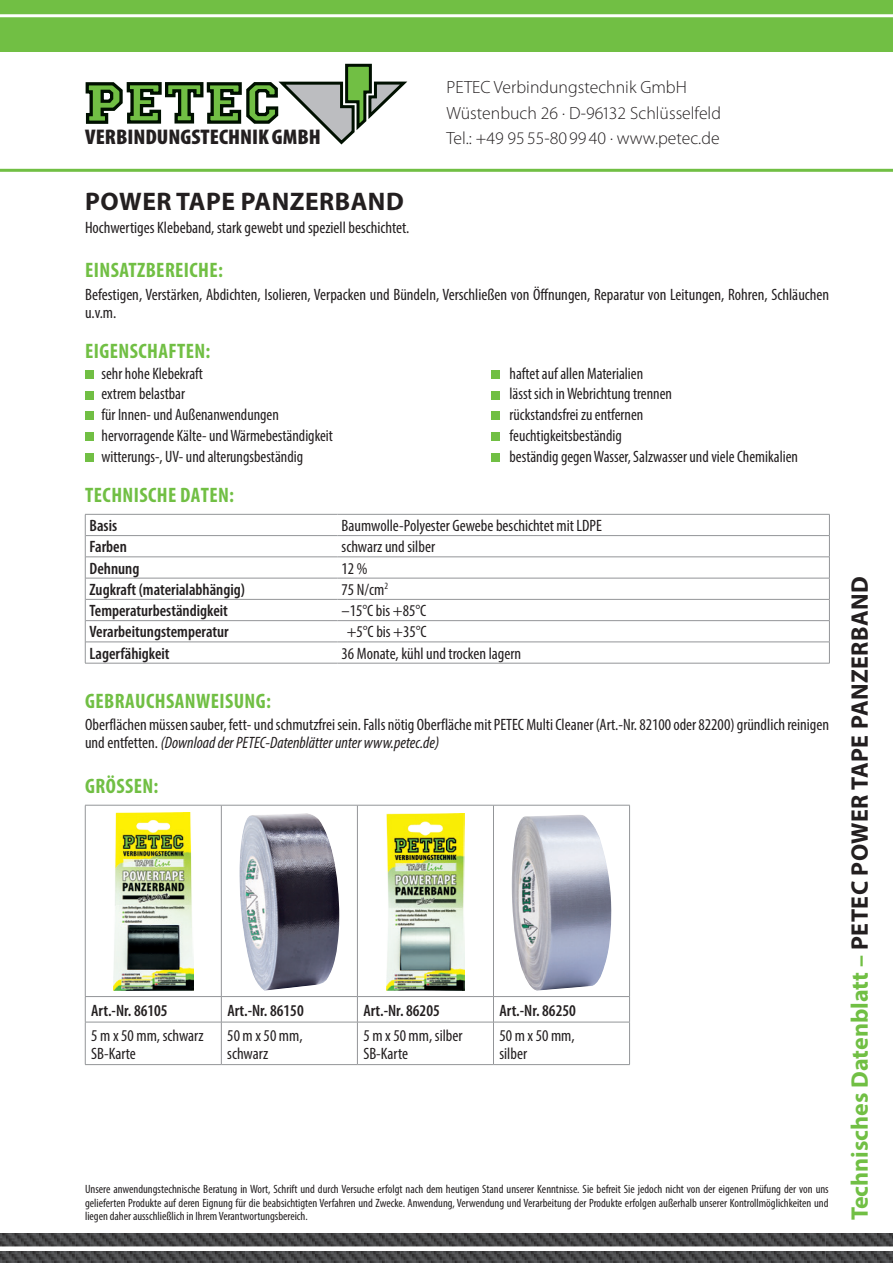
<style>
.page{position:relative;width:893px;height:1263px;background:#fff}
.page>*{position:absolute;margin:0;border:0;box-sizing:border-box;transform-origin:0 0}
.t1{font:700 25.5px "Myriad Pro";letter-spacing:.02em;color:#231f20}
.t2{font:700 24px "Myriad Pro";color:#231f20}
.t3{font:900 condensed 21.3px "Myriad Pro";color:#231f20;scale:1.05 1}
.t4{font:700 condensed 21px "Myriad Pro";letter-spacing:.02em;color:#71bf44}
.t5{font:300 17.7px "Myriad Pro";color:#231f20}
.Textkörper_2{font:condensed 16.5px/18px "Myriad Pro";color:#231f20}
.t6{font:600 condensed 16.5px "Myriad Pro";color:#231f20}
.Textkörper{font:condensed 12px/13.5px "Myriad Pro";color:#231f20;text-align:justify}
.s1{font-style:italic}
.s2{color:#71bf44}
</style>
<div class="page">
<div style="left:0;top:0;width:893px;height:51px;background:#71bf44"></div>
<hr style="left:0;top:14px;width:893px;height:3px;background:#fff">
<svg style="left:85px;top:63px;width:323px;height:82px"></svg>
<img style="left:0;top:1233px;width:893px;height:30px">
<div style="left:0;top:1246px;width:893px;height:5px;background:#fff"></div>
<div style="left:85px;top:370px;width:9px;height:8px;background:#71bf44"></div>
<div style="left:492px;top:370px;width:8px;height:8px;background:#71bf44"></div>
<div style="left:85px;top:391px;width:9px;height:8px;background:#71bf44"></div>
<div style="left:492px;top:391px;width:8px;height:8px;background:#71bf44"></div>
<div style="left:85px;top:411px;width:9px;height:9px;background:#71bf44"></div>
<div style="left:492px;top:411px;width:8px;height:9px;background:#71bf44"></div>
<div style="left:85px;top:432px;width:9px;height:9px;background:#71bf44"></div>
<div style="left:492px;top:432px;width:8px;height:9px;background:#71bf44"></div>
<div style="left:85px;top:453px;width:9px;height:8px;background:#71bf44"></div>
<div style="left:492px;top:453px;width:8px;height:8px;background:#71bf44"></div>
<svg style="left:337px;top:536px;width:492px;height:127px"></svg>
<hr style="left:85px;top:535px;width:252px;height:1px;background:#939598">
<hr style="left:85px;top:557px;width:252px;height:1px;background:#939598">
<hr style="left:85px;top:578px;width:252px;height:1px;background:#939598">
<hr style="left:85px;top:599px;width:252px;height:1px;background:#939598">
<hr style="left:85px;top:620px;width:252px;height:1px;background:#939598">
<hr style="left:85px;top:642px;width:252px;height:1px;background:#939598">
<hr style="left:85px;top:514px;width:252px;height:1px;background:#939598">
<hr style="left:337px;top:514px;width:493px;height:1px;background:#939598">
<svg style="left:85px;top:514px;width:1px;height:149px"></svg>
<hr style="left:85px;top:663px;width:252px;height:1px;background:#939598">
<hr style="left:337px;top:535px;width:493px;height:1px;background:#939598">
<hr style="left:337px;top:557px;width:493px;height:1px;background:#939598">
<hr style="left:337px;top:578px;width:493px;height:1px;background:#939598">
<hr style="left:337px;top:599px;width:493px;height:1px;background:#939598">
<hr style="left:337px;top:620px;width:493px;height:1px;background:#939598">
<hr style="left:337px;top:642px;width:493px;height:1px;background:#939598">
<svg style="left:829px;top:514px;width:1px;height:149px"></svg>
<hr style="left:337px;top:663px;width:493px;height:1px;background:#939598">
<hr style="left:85px;top:805px;width:136px;height:1px;background:#939598">
<hr style="left:85px;top:805px;width:1px;height:191px;background:#939598">
<hr style="left:221px;top:805px;width:136px;height:1px;background:#939598">
<hr style="left:221px;top:805px;width:1px;height:191px;background:#939598">
<hr style="left:357px;top:805px;width:136px;height:1px;background:#939598">
<hr style="left:357px;top:805px;width:1px;height:191px;background:#939598">
<hr style="left:493px;top:805px;width:137px;height:1px;background:#939598">
<hr style="left:493px;top:805px;width:1px;height:191px;background:#939598">
<hr style="left:629px;top:805px;width:1px;height:191px;background:#939598">
<hr style="left:85px;top:996px;width:136px;height:1px;background:#939598">
<svg style="left:85px;top:997px;width:1px;height:25px"></svg>
<hr style="left:221px;top:996px;width:136px;height:1px;background:#939598">
<svg style="left:221px;top:997px;width:1px;height:25px"></svg>
<hr style="left:357px;top:996px;width:136px;height:1px;background:#939598">
<svg style="left:357px;top:997px;width:1px;height:25px"></svg>
<hr style="left:493px;top:996px;width:137px;height:1px;background:#939598">
<svg style="left:493px;top:997px;width:1px;height:25px"></svg>
<svg style="left:629px;top:997px;width:1px;height:25px"></svg>
<hr style="left:85px;top:1022px;width:136px;height:1px;background:#939598">
<hr style="left:85px;top:1022px;width:1px;height:42px;background:#939598">
<hr style="left:221px;top:1022px;width:136px;height:1px;background:#939598">
<hr style="left:221px;top:1022px;width:1px;height:42px;background:#939598">
<hr style="left:357px;top:1022px;width:136px;height:1px;background:#939598">
<hr style="left:357px;top:1022px;width:1px;height:42px;background:#939598">
<hr style="left:493px;top:1022px;width:137px;height:1px;background:#939598">
<hr style="left:493px;top:1022px;width:1px;height:42px;background:#939598">
<hr style="left:629px;top:1022px;width:1px;height:42px;background:#939598">
<hr style="left:85px;top:1064px;width:136px;height:1px;background:#939598">
<hr style="left:221px;top:1064px;width:136px;height:1px;background:#939598">
<hr style="left:357px;top:1064px;width:136px;height:1px;background:#939598">
<hr style="left:493px;top:1064px;width:137px;height:1px;background:#939598">
<img style="left:113px;top:813px;width:80px;height:177px">
<img style="left:240px;top:813px;width:99px;height:177px">
<img style="left:387px;top:813px;width:77px;height:177px">
<img style="left:512px;top:815px;width:99px;height:175px">
<hr style="left:0;top:169px;width:893px;height:3px;background:#71bf44">
<p class="t3" style="left:85px;top:124px;width:226px">VERBINDUNGSTECHNIK GMBH</p>
<p class="t5" style="left:446px;top:77px;width:242px">PETEC Verbindungstechnik GmbH</p>
<p class="t5" style="left:446px;top:102px;width:276px">Wüstenbuch 26 · D-96132 Schlüsselfeld</p>
<p class="t5" style="left:446px;top:128px;width:275px">Tel.: +49 95 55-80 99 40 · www.petec.de</p>
<p class="t1" style="left:85px;top:184px;width:320px">POWER TAPE PANZERBAND</p>
<p class="Textkörper_2" style="left:85px;top:218px;width:326px">Hochwertiges Klebeband, stark gewebt und speziell beschichtet.</p>
<p class="t4" style="left:85px;top:257px;width:139px">EINSATZBEREICHE:</p>
<p class="Textkörper_2" style="left:85px;top:285px;width:746px">Befestigen, Verstärken, Abdichten, Isolieren, Verpacken und Bündeln, Verschließen von Öffnungen, Reparatur von Leitungen, Rohren, Schläuchen u.v.m.</p>
<p class="t4" style="left:85px;top:338px;width:127px">EIGENSCHAFTEN:</p>
<p class="Textkörper_2" style="left:102px;top:364px;width:103px">sehr hohe Klebekraft</p>
<p class="Textkörper_2" style="left:510px;top:364px;width:135px">haftet auf allen Materialien</p>
<p class="Textkörper_2" style="left:102px;top:385px;width:85px">extrem belastbar</p>
<p class="Textkörper_2" style="left:510px;top:385px;width:164px">lässt sich in Webrichtung trennen</p>
<p class="Textkörper_2" style="left:102px;top:405px;width:179px">für Innen- und Außenanwendungen</p>
<p class="Textkörper_2" style="left:510px;top:405px;width:135px">rückstandsfrei zu entfernen</p>
<p class="Textkörper_2" style="left:102px;top:426px;width:233px">hervorragende Kälte- und Wärmebeständigkeit</p>
<p class="Textkörper_2" style="left:510px;top:426px;width:114px">feuchtigkeitsbeständig</p>
<p class="Textkörper_2" style="left:102px;top:447px;width:203px">witterungs-, UV- und alterungsbeständig</p>
<p class="Textkörper_2" style="left:510px;top:447px;width:290px">beständig gegen Wasser, Salzwasser und viele Chemikalien</p>
<p class="t4" style="left:85px;top:482px;width:150px">TECHNISCHE DATEN:</p>
<p class="t6" style="left:90px;top:515px;width:29px">Basis</p>
<p class="Textkörper_2" style="left:342px;top:516px;width:262px">Baumwolle-Polyester Gewebe beschichtet mit LDPE</p>
<p class="t6" style="left:90px;top:537px;width:39px">Farben</p>
<p class="Textkörper_2" style="left:342px;top:538px;width:95px">schwarz und silber</p>
<p class="t6" style="left:90px;top:558px;width:51px">Dehnung</p>
<p class="Textkörper_2" style="left:342px;top:559px;width:27px">12 %</p>
<p class="t6" style="left:90px;top:579px;width:157px">Zugkraft (materialabhängig)</p>
<p class="Textkörper_2" style="left:342px;top:580px;width:48px">75 N/cm<sup>2</sup></p>
<p class="t6" style="left:90px;top:600px;width:140px">Temperaturbeständigkeit</p>
<p class="Textkörper_2" style="left:342px;top:601px;width:86px">–15°C bis +85°C</p>
<p class="t6" style="left:90px;top:622px;width:141px">Verarbeitungstemperatur</p>
<p class="Textkörper_2" style="left:347px;top:623px;width:81px">+5°C bis +35°C</p>
<p class="t6" style="left:90px;top:643px;width:82px">Lagerfähigkeit</p>
<p class="Textkörper_2" style="left:342px;top:644px;width:181px">36 Monate, kühl und trocken lagern</p>
<p class="t4" style="left:85px;top:688px;width:187px">GEBRAUCHSANWEISUNG:</p>
<p class="Textkörper_2" style="left:85px;top:715px;width:746px">Oberflächen müssen sauber, fett- und schmutzfrei sein. Falls nötig Oberfläche mit PETEC Multi Cleaner (Art.-Nr. 82100 oder 82200) gründlich reinigen und entfetten. <span class="s1">(Download der PETEC-Datenblätter unter www.petec.de)</span></p>
<p class="t4" style="left:85px;top:772px;width:75px">GRÖSSEN:</p>
<p class="t6" style="left:91px;top:1000px;width:78px">Art.-Nr. 86105</p>
<p class="t6" style="left:227px;top:1000px;width:78px">Art.-Nr. 86150</p>
<p class="t6" style="left:363px;top:1000px;width:78px">Art.-Nr. 86205</p>
<p class="t6" style="left:499px;top:1000px;width:78px">Art.-Nr. 86250</p>
<p class="Textkörper_2" style="left:91px;top:1026px;width:114px">5 m x 50 mm, schwarz<br>SB-Karte</p>
<p class="Textkörper_2" style="left:227px;top:1026px;width:77px">50 m x 50 mm, schwarz</p>
<p class="Textkörper_2" style="left:363px;top:1026px;width:101px">5 m x 50 mm, silber<br>SB-Karte</p>
<p class="Textkörper_2" style="left:499px;top:1026px;width:77px">50 m x 50 mm, silber</p>
<p class="Textkörper" style="left:85px;top:1182px;width:745px">Unsere anwendungstechnische Beratung in Wort, Schrift und durch Versuche erfolgt nach dem heutigen Stand unserer Kenntnisse. Sie befreit Sie jedoch nicht von der eigenen Prüfung der von uns gelieferten Produkte auf deren Eignung für die beabsichtigten Verfahren und Zwecke. Anwendung, Verwendung und Verarbeitung der Produkte erfolgen außerhalb unserer Kontrollmöglichkeiten und liegen daher ausschließlich in Ihrem Verantwortungsbereich.</p>
<p class="t2" style="left:844px;top:1220px;width:646px;rotate:-90deg"><span class="s2">Technisches Datenblatt –</span> PETEC POWER TAPE PANZERBAND</p>
</div>
